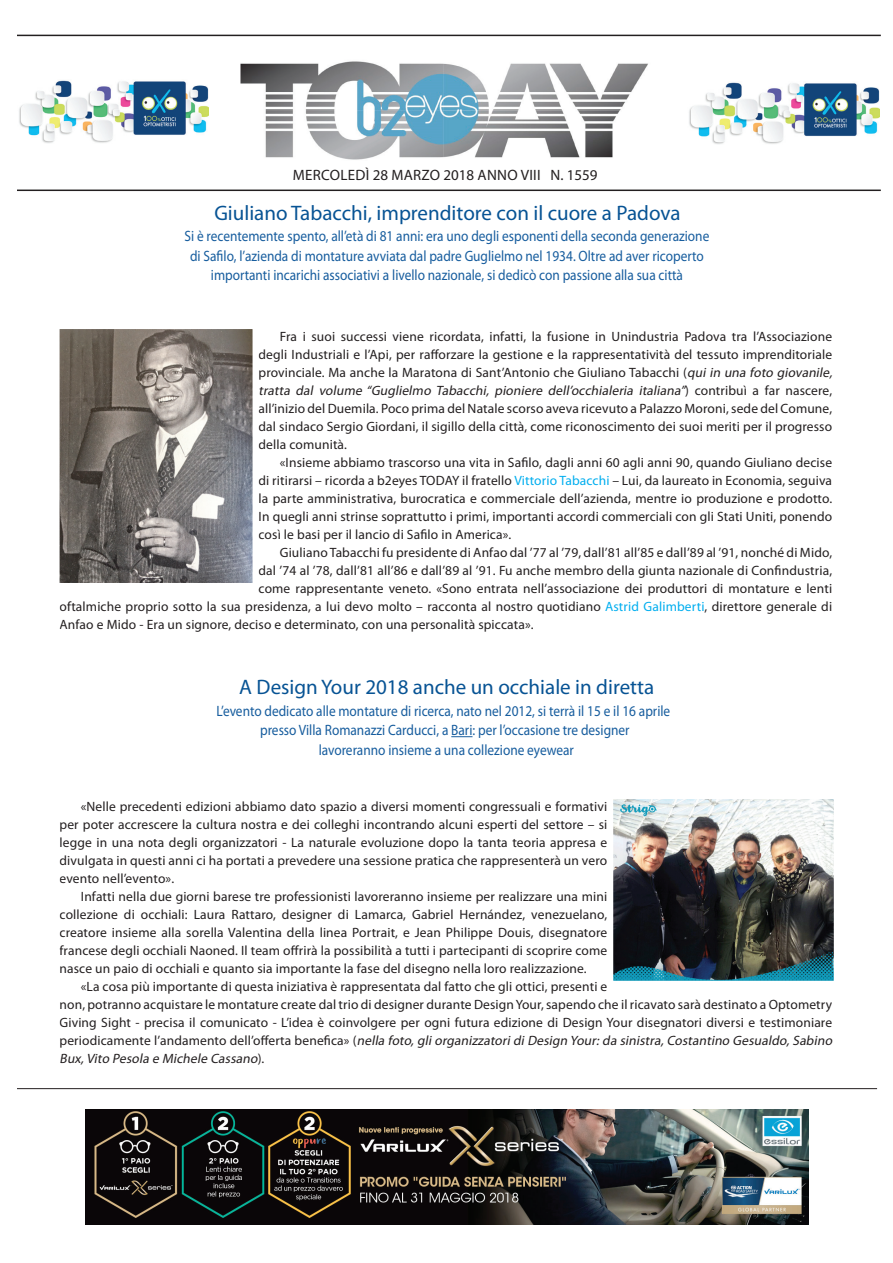
<style>
.page{position:relative;width:893px;height:1263px;background:#fff}
.page>*{position:absolute;margin:0;border:0;box-sizing:border-box;transform-origin:0 0}
.t1{font:21px "Myriad Pro";color:#075394}
.t2{font:15px/19.5px "Myriad Pro";color:#175d9e;text-align:center;scale:.89 1}
.t3{font:15px "Myriad Pro";letter-spacing:.02em;color:#231f20}
.t4{font:13.5px/18px "Myriad Pro";letter-spacing:.01em;color:#231f20}
.s1{font-style:italic}
.s2{color:#00aeef}
</style>
<div class="page">
<img style="left:240px;top:61px;width:408px;height:99px">
<hr style="left:17px;top:1088px;width:860px;height:1px;background:#231f20">
<img style="left:19px;top:80px;width:190px;height:63px">
<hr style="left:17px;top:190px;width:864px;height:1px;background:#231f20">
<hr style="left:17px;top:35px;width:864px;height:1px;background:#231f20">
<img style="left:689px;top:82px;width:190px;height:62px">
<img style="left:85px;top:1109px;width:723px;height:115px">
<svg style="left:451px;top:736px;width:21px;height:1px"></svg>
<img style="left:61px;top:330px;width:191px;height:252px">
<div style="left:54px;top:323px;width:205px;height:266px;border:6px solid #fff"></div>
<img style="left:614px;top:800px;width:219px;height:180px">
<div style="left:607px;top:793px;width:233px;height:194px;border:6px solid #fff"></div>
<p class="t3" style="left:293px;top:166px;width:306px">mercoledì 28 marzo 2018 ANNO VIII N. 1559</p>
<h1 class="t1" style="left:214px;top:200px;width:468px">Giuliano Tabacchi, imprenditore con il cuore a Padova</h1>
<p class="t2" style="left:184px;top:226px;width:591px">Si è recentemente spento, all’età di 81 anni: era uno degli esponenti della seconda generazione di Safilo, l’azienda di montature avviata dal padre Guglielmo nel 1934. Oltre ad aver ricoperto importanti incarichi associativi a livello nazionale, si dedicò con passione alla sua città</p>
<p class="t4" style="left:259px;top:327px;width:578px;text-indent:21px">Fra i suoi successi viene ricordata, infatti, la fusione in Unindustria Padova tra l’Associazione degli Industriali e l’Api, per rafforzare la gestione e la rappresentatività del tessuto imprenditoriale provinciale. Ma anche la Maratona di Sant’Antonio che Giuliano Tabacchi (<span class="s1">qui in una foto giovanile, tratta dal volume “Guglielmo Tabacchi, pioniere dell’occhialeria italiana”</span>) c o n t r i b uì a fa r n a s c e re, all’inizio del Duemila. Poco prima del Natale scorso aveva ricevuto a Palazzo Moroni, sede del Comune, dal sindaco Sergio Giordani, il sigillo della città, come riconoscimento dei suoi meriti per il progresso della comunità.</p>
<p class="t4" style="left:259px;top:453px;width:575px;text-indent:21px">«Insieme abbiamo trascorso una vita in Safilo, dagli anni 60 agli anni 90, quando Giuliano decise di ritirarsi – ricorda a b2eyes TODA</p>
<p class="t4" style="left:259px;top:471px;width:575px;text-align:justify;text-indent:193px">Y il fratello <span class="s2">Vittorio Tabacchi</span> – Lui, da laureato in Economia, seguiva la parte amministrativa, burocratica e commerciale dell’azienda, mentre io produzione e prodotto.<br>In quegli anni strinse soprattutto i primi, importanti accordi commerciali con gli Stati Uniti, ponendo così le basi per il lancio di Safilo in America».</p>
<p class="t4" style="left:280px;top:543px;width:554px">Giuliano Tabacchi fu presidente di Anfao dal ’77 al ’79, dall’81 all’85 e dall’89 al ’91, nonché di Mido,</p>
<p class="t4" style="left:259px;top:561px;width:575px">dal ’74 al ’78, dall’81 all’86 e dall’89 al ’91. Fu anche membro della giunta nazionale di Confindustria,</p>
<p class="t4" style="left:259px;top:579px;width:575px">come rappresentante veneto. «Sono entrata nell’associazione dei produttori di montature e lenti</p>
<p class="t4" style="left:60px;top:597px;width:774px">oftalmiche proprio sotto la sua presidenza, a lui devo molto – racconta al nostro quotidiano <span class="s2">Astrid Galimberti</span>, direttore generale di</p>
<p class="t4" style="left:60px;top:615px;width:475px">Anfao e Mido - Era un signore, deciso e determinato, con una personalità spiccata».</p>
<h1 class="t1" style="left:239px;top:674px;width:416px">A Design Your 2018 anche un occhiale in diretta</h1>
<p class="t2" style="left:216px;top:701px;width:512px">L’evento dedicato alle montature di ricerca, nato nel 2012, si terrà il 15 e il 16 aprile presso Villa Romanazzi Carducci, a Bari: per l’occasione tre designer<br>lavoreranno insieme a una collezione eyewear</p>
<p class="t4" style="left:60px;top:797px;width:549px;text-align:justify;text-indent:21px">«Nelle precedenti edizioni abbiamo dato spazio a diversi momenti congressuali e formativi per poter accrescere la cultura nostra e dei colleghi incontrando alcuni esperti del settore – si legge in una nota degli organizzatori - La naturale evoluzione dopo la tanta teoria appresa e divulgata in questi anni ci ha portati a prevedere una sessione pratica che rappresenterà un vero evento nell’evento».</p>
<p class="t4" style="left:60px;top:887px;width:549px;text-align:justify;text-indent:21px">Infatti nella due giorni barese tre professionisti lavoreranno insieme per realizzare una mini collezione di occhiali: Laura Rattaro, designer di Lamarca, Gabriel Hernández, venezuelano, creatore insieme alla sorella Valentina della linea Portrait, e Jean Philippe Douis, disegnatore francese degli occhiali Naoned. Il team offrirà la possibilità a tutti i partecipanti di scoprire come nasce un paio di occhiali e quanto sia importante la fase del disegno nella loro realizzazione.</p>
<p class="t4" style="left:60px;top:977px;width:777px;text-indent:21px">«La cosa più importante di questa iniziativa è rappresentata dal fatto che gli ottici, presenti e<br>non, potranno acquistare le montature create dal trio di designer durante Design Your, sapendo che il ricavato sarà destinato a Optometry Giving Sight - precisa il comunicato - L’idea è coinvolgere per ogni futura edizione di Design Your disegnatori diversi e testimoniare p e r i o d i c a m e n t e l ’a n d a m e n t o d e l l ’o ffe r t a b e n e fi c a » ( <span class="s1">nella foto,gliorganizzatoridiDesign Your:da sinistra,Costantino Gesualdo,Sabino Bux,Vito Pesola e Michele Cassano</span>) .</p>
</div>
